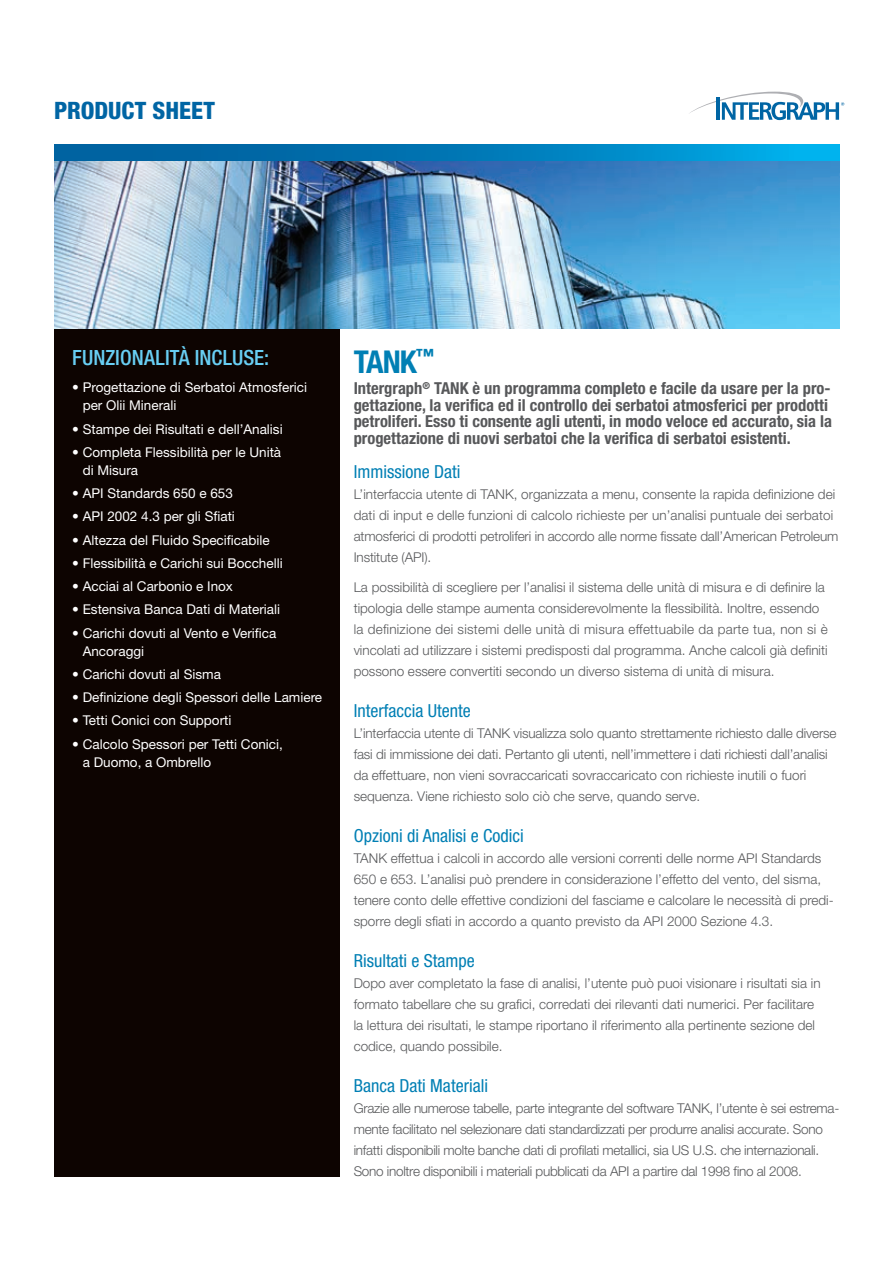
<style>
.page{position:relative;width:893px;height:1263px;background:#fff}
.page>*{position:absolute;margin:0;border:0;box-sizing:border-box;transform-origin:0 0}
.t1{font:700 condensed 31.5px "Helvetica Neue LT Std";color:#007fb4}
.t2{font:800 condensed 24px "Helvetica Neue LT Std";color:#0065a4}
.t3{font:500 condensed 21px "Helvetica Neue LT Std";letter-spacing:.005em;color:#68cef3}
.t4{font:condensed 18px "Helvetica Neue LT Std";color:#007fb4}
.t5{font:700 condensed 16.5px/16.5px "Helvetica Neue LT Std";color:#57585a}
.t6{font:300 13.5px/21px "Helvetica Neue LT Std";color:#57585a}
.t7{font:13.5px/18px "Helvetica Neue LT Std";color:#fff}
.t8{font:300 13.5px/21px "Helvetica Neue LT Std";letter-spacing:-.02em;color:#57585a}
</style>
<div class="page">
<svg style="left:689px;top:92px;width:155px;height:28px"></svg>
<div style="left:54px;top:329px;width:286px;height:848px;background:#0d0401"></div>
<img style="left:54px;top:161px;width:785px;height:168px">
<svg style="left:54px;top:144px;width:785px;height:17px;background:#007ebb"></svg>
<h2 class="t2" style="left:54px;top:95px;width:163px">PRODUCT SHEET</h2>
<h3 class="t3" style="left:72px;top:345px;width:199px">FUNZIONALITÀ INCLUSE:</h3>
<p class="t7" style="left:83px;top:378px;width:226px;text-indent:-11px">• Progettazione di Serbatoi Atmosferici per Olii Minerali</p>
<p class="t7" style="left:72px;top:420px;width:212px">• Stampe dei Risultati e dell’Analisi</p>
<p class="t7" style="left:83px;top:443px;width:200px;text-indent:-11px">• Completa Flessibilità per le Unità di Misura</p>
<p class="t7" style="left:72px;top:484px;width:162px">• API Standards 650 e 653</p>
<p class="t7" style="left:72px;top:507px;width:164px">• API 2002 4.3 per gli Sfiati</p>
<p class="t7" style="left:72px;top:531px;width:199px">• Altezza del Fluido Specificabile</p>
<p class="t7" style="left:72px;top:554px;width:212px">• Flessibilità e Carichi sui Bocchelli</p>
<p class="t7" style="left:72px;top:577px;width:162px">• Acciai al Carbonio e Inox</p>
<p class="t7" style="left:72px;top:600px;width:210px">• Estensiva Banca Dati di Materiali</p>
<p class="t7" style="left:83px;top:624px;width:195px;text-indent:-11px">• Carichi dovuti al Vento e Verifica<br>Ancoraggi</p>
<p class="t7" style="left:72px;top:665px;width:150px">• Carichi dovuti al Sisma</p>
<p class="t7" style="left:72px;top:688px;width:252px">• Definizione degli Spessori delle Lamiere</p>
<p class="t7" style="left:72px;top:711px;width:161px">• Tetti Conici con Supporti</p>
<p class="t7" style="left:83px;top:734px;width:202px;text-indent:-11px">• Calcolo Spessori per Tetti Conici, a Duomo, a Ombrello</p>
<h1 class="t1" style="left:354px;top:343px;width:82px">TANK<sup>™</sup></h1>
<p class="t5" style="left:354px;top:380px;width:480px">Intergraph<sup>®</sup> TANK è un programma completo e facile da usare per la pro&shy;gettazione, la verifica ed il controllo dei serbatoi atmosferici per prodotti petroliferi. Esso ti consente agli utenti, in modo veloce ed accurato, sia la progettazione di nuovi serbatoi che la verifica di serbatoi esistenti.</p>
<h3 class="t4" style="left:354px;top:461px;width:108px">Immissione Dati</h3>
<p class="t6" style="left:354px;top:484px;width:486px">L’interfaccia utente di TANK, organizzata a menu, consente la rapida definizione dei dati di input e delle funzioni di calcolo richieste per un’analisi puntuale dei serbatoi atmosferici di prodotti petroliferi in accordo alle norme fissate dall’American Petroleum Institute (API).</p>
<p class="t6" style="left:354px;top:577px;width:475px">La possibilità di scegliere per l’analisi il sistema delle unità di misura e di definire la tipologia delle stampe aumenta considerevolmente la flessibilità. Inoltre, essendo la definizione dei sistemi delle unità di misura effettuabile da parte tua, non si è vincolati ad utilizzare i sistemi predisposti dal programma. Anche calcoli già definiti possono essere convertiti secondo un diverso sistema di unità di misura.</p>
<h3 class="t4" style="left:354px;top:700px;width:118px">Interfaccia Utente</h3>
<p class="t6" style="left:354px;top:722px;width:484px">L’interfaccia utente di TANK visualizza solo quanto strettamente richiesto dalle diverse fasi di immissione dei dati. Pertanto gli utenti, nell’immettere i dati richiesti dall’analisi da effettuare, non vieni sovraccaricati sovraccaricato con richieste inutili o fuori sequenza. Viene richiesto solo ciò che serve, quando serve.</p>
<h3 class="t4" style="left:354px;top:825px;width:171px">Opzioni di Analisi e Codici</h3>
<p class="t6" style="left:354px;top:847px;width:481px">TANK effettua i calcoli in accordo alle versioni correnti delle norme API Standards 650 e 653. L’analisi può prendere in considerazione l’effetto del vento, del sisma, tenere conto delle effettive condizioni del fasciame e calcolare le necessità di predi&shy;sporre degli sfiati in accordo a quanto previsto da API 2000 Sezione 4.3.</p>
<h3 class="t4" style="left:354px;top:950px;width:123px">Risultati e Stampe</h3>
<p class="t6" style="left:354px;top:972px;width:468px">Dopo aver completato la fase di analisi, l’utente può puoi visionare i risultati sia in formato tabellare che su grafici, corredati dei rilevanti dati numerici. Per facilitare la lettura dei risultati, le stampe riportano il riferimento alla pertinente sezione del codice, quando possibile.</p>
<h3 class="t4" style="left:354px;top:1075px;width:136px">Banca Dati Materiali</h3>
<p class="t8" style="left:354px;top:1097px;width:487px">Grazie alle numerose tabelle, parte integrante del software TANK, l’utente è sei estrema&shy;mente facilitato nel selezionare dati standardizzati per produrre analisi accurate. Sono infatti disponibili molte banche dati di profilati metallici, sia US U.S. che internazionali.<br>Sono inoltre disponibili i materiali pubblicati da API a partire dal 1998 fino al 2008.</p>
</div>
